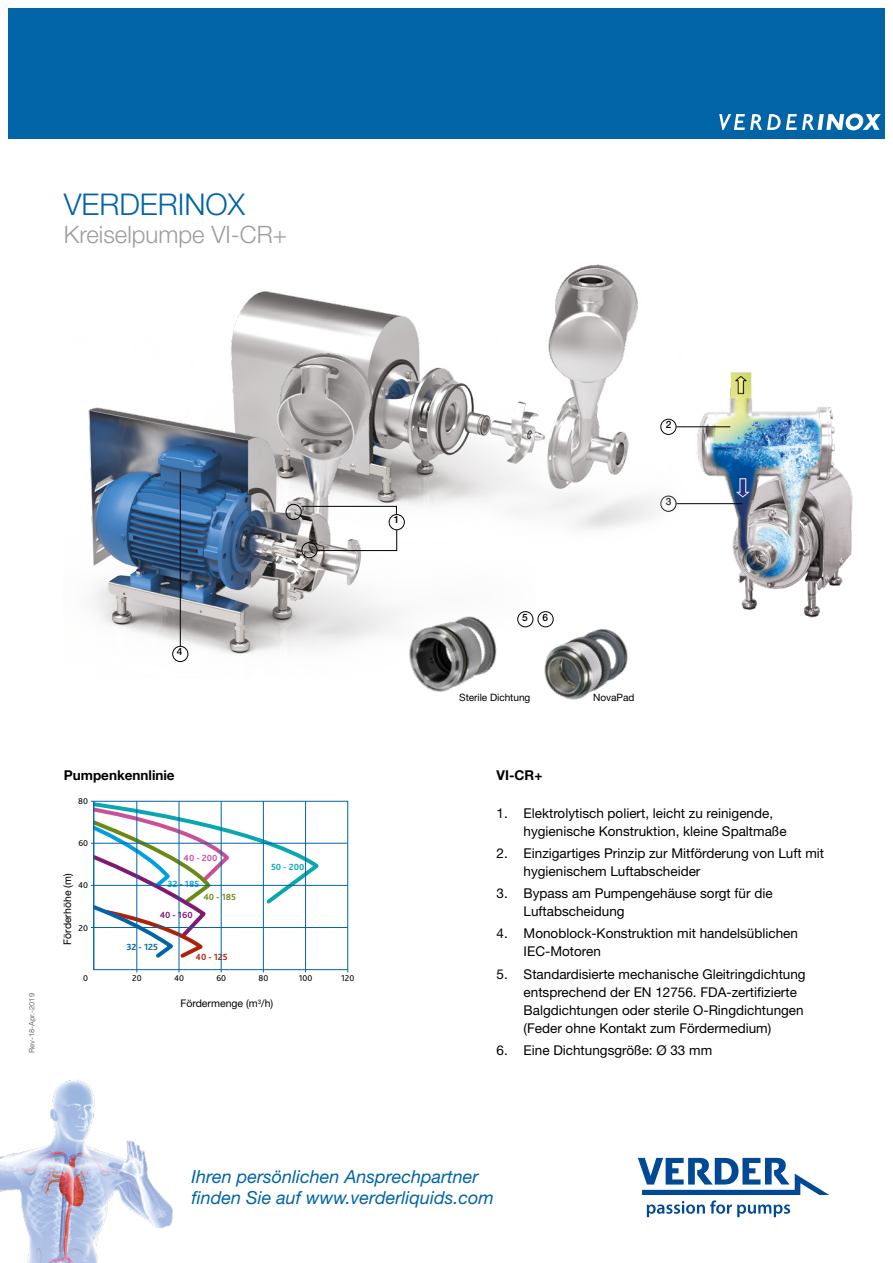
<style>
.page{position:relative;width:893px;height:1263px;background:#fff}
.page>*{position:absolute;margin:0;border:0;box-sizing:border-box;transform-origin:0 0}
.t1{font:300 30px "Helvetica Neue LT Std";color:#0064a7}
.t2{font:300 24px "Helvetica Neue LT Std";color:#9d9d9c}
.t3{font:italic 18px/21px "Helvetica Neue LT Std";color:#0064a7}
.t4{font:13.5px/18px "Helvetica Neue LT Std";color:#000}
.t5{font:700 13.5px "Helvetica Neue";color:#000}
.t6{font:10.5px "Helvetica Neue LT Std";color:#000}
.t7{font:10.2px "Helvetica Neue LT Std";letter-spacing:-.005em;color:#000}
.t8{font:500 10.2px "Helvetica Neue LT Std";color:#000}
.t9{font:700 9.3px "Bliss 2";color:#0064a7}
.t10{font:700 9.3px "Bliss 2";color:#b12009}
.t11{font:700 9.3px "Bliss 2";color:#7e1974}
.t12{font:700 9.3px "Bliss 2";color:#009fe3}
.t13{font:700 9.3px "Bliss 2";color:#6b8a15}
.t14{font:700 9.3px "Bliss 2";color:#ca5097}
.t15{font:700 9.3px "Bliss 2";color:#09a7ae}
.t16{font:8.85px "Bliss 2";color:#000}
.t17{font:7.5px "Helvetica Neue LT Std";color:#706f6f}
</style>
<div class="page">
<svg style="left:638px;top:1158px;width:191px;height:59px"></svg>
<img style="left:0;top:1080px;width:173px;height:183px">
<div style="left:9px;top:9px;width:875px;height:130px;background:#0064a7"></div>
<svg style="left:719px;top:114px;width:162px;height:16px"></svg>
<svg style="left:91px;top:801px;width:257px;height:172px"></svg>
<img style="left:697px;top:372px;width:156px;height:246px">
<hr style="left:676px;top:426px;width:54px;height:1px;background:#000">
<hr style="left:676px;top:503px;width:66px;height:1px;background:#000">
<img style="left:232px;top:264px;width:465px;height:266px">
<img style="left:88px;top:337px;width:447px;height:326px">
<div style="left:172px;top:646px;width:16px;height:16px;border:1px solid #020203;border-radius:50%"></div>
<hr style="left:180px;top:471px;width:1px;height:175px;background:#000">
<div style="left:389px;top:514px;width:16px;height:16px;border:1px solid #020203;border-radius:50%"></div>
<div style="left:302px;top:542px;width:15px;height:16px;border:1px solid #020203;border-radius:50%"></div>
<div style="left:286px;top:504px;width:16px;height:16px;border:1px solid #020203;border-radius:50%"></div>
<svg style="left:301px;top:506px;width:96px;height:9px"></svg>
<svg style="left:317px;top:529px;width:80px;height:22px"></svg>
<img style="left:521px;top:614px;width:107px;height:86px">
<img style="left:502px;top:604px;width:7px;height:59px">
<img style="left:394px;top:604px;width:108px;height:88px">
<div style="left:538px;top:611px;width:15px;height:16px;border:1px solid #020203;border-radius:50%"></div>
<div style="left:517px;top:611px;width:16px;height:16px;border:1px solid #020203;border-radius:50%"></div>
<h1 class="t1" style="left:64px;top:185px;width:183px">VERDERINOX</h1>
<h2 class="t2" style="left:64px;top:220px;width:225px">Kreiselpumpe VI-CR+</h2>
<p class="t8" style="left:394px;top:514px;width:7px">1</p>
<p class="t8" style="left:177px;top:645px;width:7px">4</p>
<p class="t17" style="left:27px;top:1053px;width:61px;rotate:-90deg">Rev-18-Apr.-2019</p>
<p class="t5" style="left:64px;top:765px;width:112px">Pumpenkennlinie</p>
<p class="t16" style="left:78px;top:796px;width:11px">80</p>
<p class="t16" style="left:78px;top:838px;width:11px">60</p>
<p class="t16" style="left:78px;top:880px;width:11px">40</p>
<p class="t16" style="left:79px;top:922px;width:11px">20</p>
<p class="t16" style="left:56px;top:902px;width:35px;rotate:-90deg">Head (m)</p>
<p class="t6" style="left:61px;top:945px;width:73px;rotate:-90deg">Förderhöhe (m)</p>
<p class="t14" style="left:184px;top:852px;width:35px">40 - 200</p>
<p class="t12" style="left:168px;top:878px;width:33px">32 - 185</p>
<p class="t11" style="left:160px;top:909px;width:35px">40 - 160</p>
<p class="t9" style="left:127px;top:941px;width:33px">32 - 125</p>
<p class="t13" style="left:203px;top:891px;width:34px">40 - 185</p>
<p class="t10" style="left:196px;top:951px;width:34px">40 - 125</p>
<p class="t15" style="left:271px;top:861px;width:35px">50 - 200</p>
<p class="t16" style="left:83px;top:973px;width:6px">0</p>
<p class="t16" style="left:132px;top:973px;width:11px">20</p>
<p class="t16" style="left:174px;top:973px;width:11px">40</p>
<p class="t16" style="left:216px;top:973px;width:11px">60</p>
<p class="t16" style="left:258px;top:973px;width:11px">80</p>
<p class="t16" style="left:299px;top:973px;width:15px">100</p>
<p class="t16" style="left:341px;top:973px;width:15px">120</p>
<p class="t6" style="left:180px;top:997px;width:94px">Fördermenge (m<sup>3</sup>/h)</p>
<p class="t8" style="left:666px;top:418px;width:7px">2</p>
<p class="t8" style="left:522px;top:611px;width:7px">5</p>
<p class="t8" style="left:542px;top:611px;width:7px">6</p>
<p class="t7" style="left:459px;top:691px;width:73px">Sterile Dichtung</p>
<p class="t8" style="left:666px;top:495px;width:7px">3</p>
<p class="t7" style="left:593px;top:691px;width:43px">NovaPad</p>
<p class="t5" style="left:497px;top:765px;width:47px">VI-CR+</p>
<p class="t4" style="left:524px;top:804px;width:265px;text-indent:-27px">1. Elektrolytisch poliert, leicht zu reinigende, hygienische Konstruktion, kleine Spaltmaße</p>
<p class="t4" style="left:524px;top:844px;width:302px;text-indent:-27px">2. Einzigartiges Prinzip zur Mitförderung von Luft mit hygienischem Luftabscheider</p>
<p class="t4" style="left:524px;top:884px;width:250px;text-indent:-27px">3. Bypass am Pumpengehäuse sorgt für die<br>Luftabscheidung</p>
<p class="t4" style="left:524px;top:924px;width:276px;text-indent:-27px">4. Monoblock-Konstruktion mit handelsüblichen<br>IEC-Motoren</p>
<p class="t4" style="left:524px;top:964px;width:284px;text-indent:-27px">5. Standardisierte mechanische Gleitringdichtung entsprechend der EN 12756. FDA-zertifizierte Balgdichtungen oder sterile O-Ringdichtungen (Feder ohne Kontakt zum Fördermedium)</p>
<p class="t4" style="left:497px;top:1041px;width:217px">6. Eine Dichtungsgröße: Ø 33 mm</p>
<h3 class="t3" style="left:191px;top:1166px;width:304px">Ihren persönlichen Ansprechpartner finden Sie auf www.verderliquids.com</h3>
</div>
